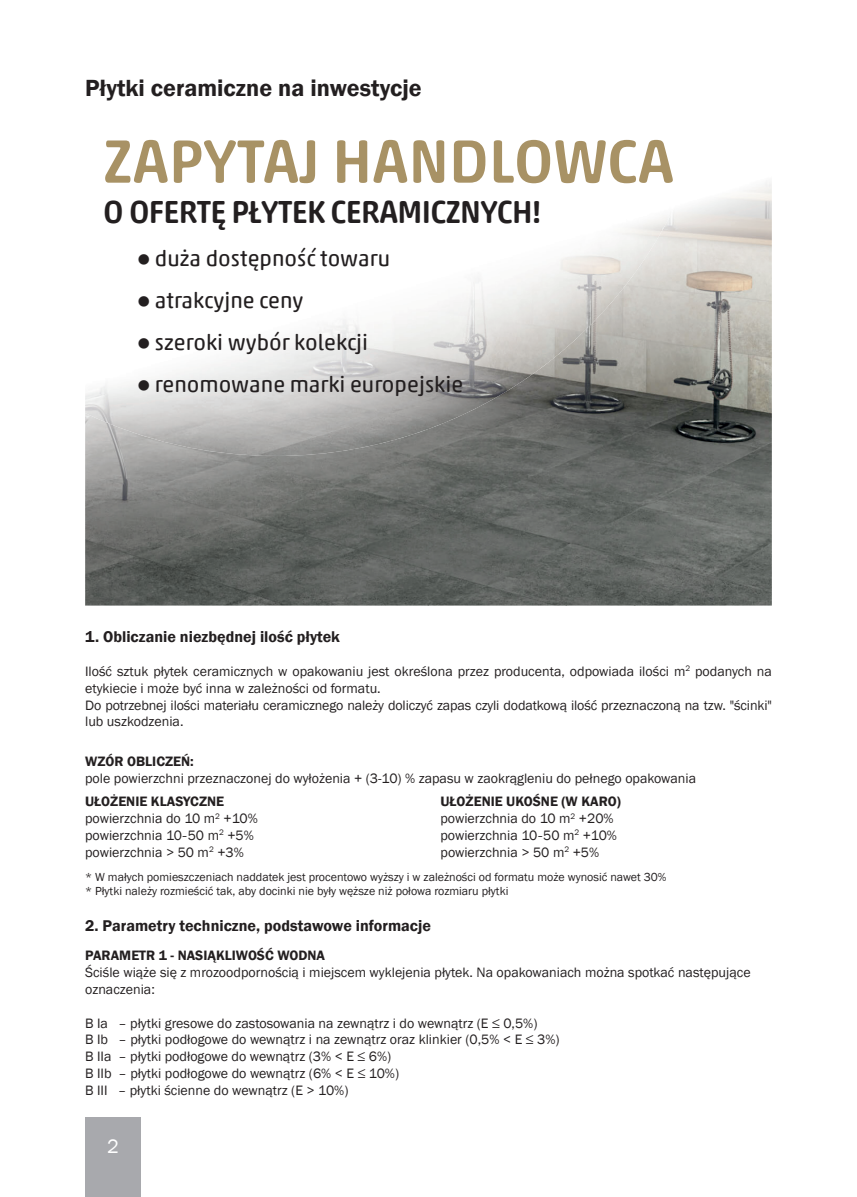
<style>
.page{position:relative;width:857px;height:1197px;background:#fff}
.page>*{position:absolute;margin:0;border:0;box-sizing:border-box;transform-origin:0 0}
.t1{font:500 62px "Akko Rounded Pro";color:#a89265}
.t2{font:500 32px "Akko Rounded Pro";letter-spacing:-.02em;color:#231f20}
.t3{font:600 24px "Franklin Gothic";color:#231f20}
.t4{font:22px "Akko Rounded Pro";color:#231f20}
.t5{font:20px "Franklin Gothic";color:#fff}
.t6{font:600 16px "Franklin Gothic";color:#231f20}
.t7{font:14px/16.8px "Franklin Gothic";color:#231f20}
.t8{font:600 14px "Franklin Gothic";color:#231f20}
.t9{font:12px/14.4px "Franklin Gothic";color:#231f20}
.s1{font-weight:600}
</style>
<div class="page">
<img style="left:635px;top:182px;width:136px;height:423px">
<img style="left:566px;top:456px;width:69px;height:149px">
<img style="left:428px;top:456px;width:138px;height:149px">
<img style="left:85px;top:456px;width:343px;height:149px">
<img style="left:85px;top:182px;width:616px;height:274px">
<div style="left:85px;top:1117px;width:56px;height:79px;background:#a8a9ad"></div>
<h3 class="t3" style="left:85px;top:73px;width:338px">Płytki ceramiczne na inwestycje</h3>
<h1 class="t1" style="left:103px;top:122px;width:572px">ZAPYTAJ HANDLOWCA</h1>
<h2 class="t2" style="left:103px;top:191px;width:439px">O OFERTĘ PŁYTEK CERAMICZNYCH!</h2>
<h3 class="t4" style="left:137px;top:244px;width:254px">● duża dostępność towaru</h3>
<h3 class="t4" style="left:137px;top:286px;width:168px">● atrakcyjne ceny</h3>
<h3 class="t4" style="left:137px;top:328px;width:232px">● szeroki wybór kolekcji</h3>
<h3 class="t4" style="left:137px;top:370px;width:328px">● renomowane marki europejskie</h3>
<p class="t6" style="left:85px;top:627px;width:256px">1. Obliczanie niezbędnej ilość płytek</p>
<p class="t7" style="left:85px;top:663px;width:687px">Ilość sztuk płytek ceramicznych w opakowaniu jest określona przez producenta, odpowiada ilości m<sup>2</sup> podanych na etykiecie i może być inna w zależności od formatu.<br>Do potrzebnej ilości materiału ceramicznego należy doliczyć zapas czyli dodatkową ilość przeznaczoną na tzw. "ścinki" lub uszkodzenia.</p>
<p class="t8" style="left:85px;top:753px;width:110px">WZÓR OBLICZEŃ:</p>
<p class="t7" style="left:85px;top:770px;width:612px">pole powierzchni przeznaczonej do wyłożenia + (3-10) % zapasu w zaokrągleniu do pełnego opakowania</p>
<p class="t7" style="left:85px;top:793px;width:174px"><span class="s1">UŁOŻENIE KLASYCZNE </span>powierzchnia do 10 m<sup>2</sup> +10% powierzchnia 10–50 m<sup>2</sup> +5% powierzchnia &gt; 50 m<sup>2</sup> +3%</p>
<p class="t7" style="left:440px;top:793px;width:182px"><span class="s1">UŁOŻENIE UKOŚNE (W KARO) </span>powierzchnia do 10 m<sup>2</sup> +20% powierzchnia 10–50 m<sup>2</sup> +10% powierzchnia &gt; 50 m<sup>2</sup> +5%</p>
<p class="t9" style="left:85px;top:869px;width:582px">* W małych pomieszczeniach naddatek jest procentowo wyższy i w zależności od formatu może wynosić nawet 30% * Płytki należy rozmieścić tak, aby docinki nie były węższe niż połowa rozmiaru płytki</p>
<p class="t6" style="left:85px;top:916px;width:347px">2. Parametry techniczne, podstawowe informacje</p>
<p class="t8" style="left:85px;top:946px;width:241px">PARAMETR 1 - NASIĄKLIWOŚĆ WODNA</p>
<p class="t7" style="left:85px;top:964px;width:666px">Ściśle wiąże się z mrozoodpornością i miejscem wyklejenia płytek. Na opakowaniach można spotkać następujące oznaczenia:</p>
<p class="t7" style="left:85px;top:1014px;width:475px">B Ia – płytki gresowe do zastosowania na zewnątrz i do wewnątrz (E ≤ 0,5%)<br>B Ib – płytki podłogowe do wewnątrz i na zewnątrz oraz klinkier (0,5% &lt; E ≤ 3%)<br>B IIa – płytki podłogowe do wewnątrz (3% &lt; E ≤ 6%)<br>B IIb – płytki podłogowe do wewnątrz (6% &lt; E ≤ 10%)<br>B III – płytki ścienne do wewnątrz (E &gt; 10%)</p>
<h3 class="t5" style="left:107px;top:1133px;width:13px">2</h3>
</div>
